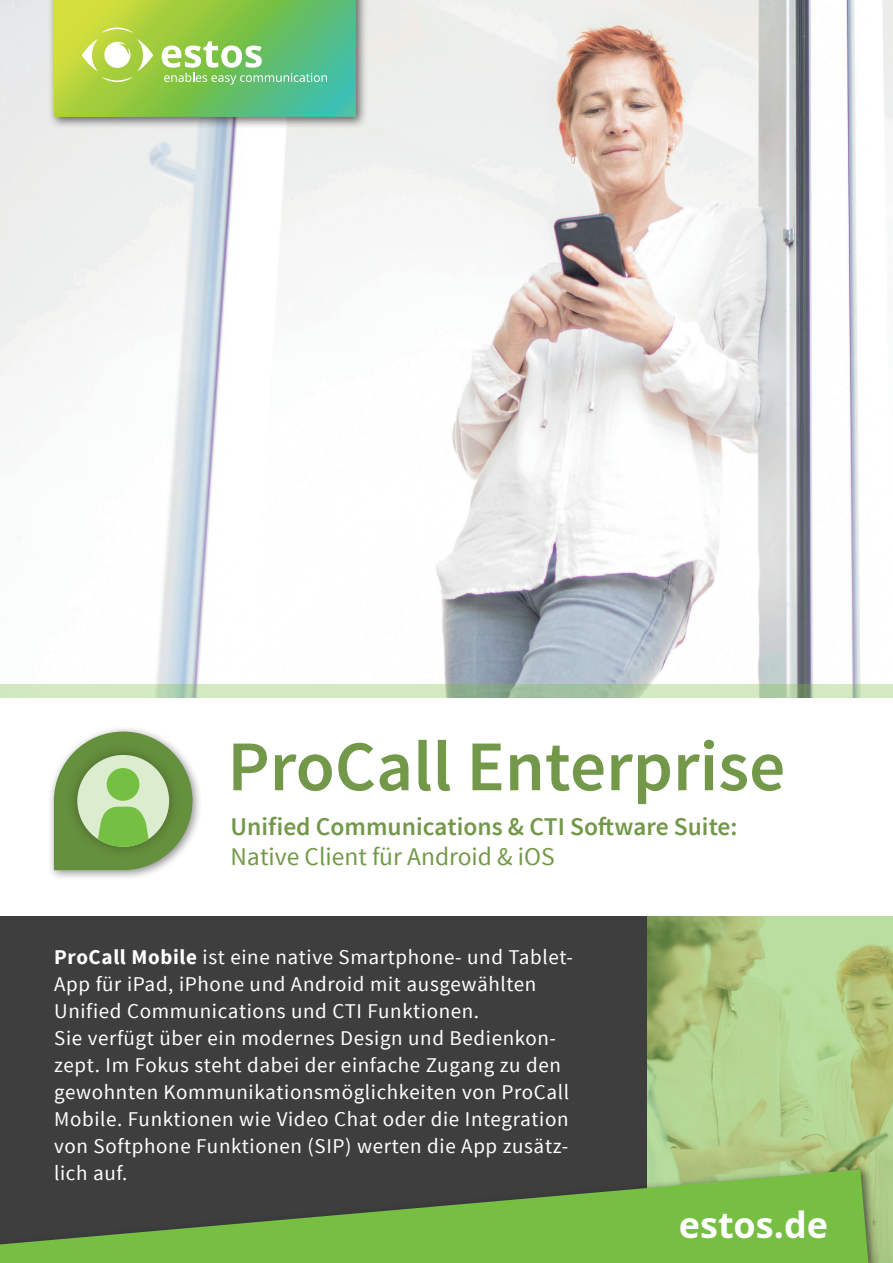
<style>
.page{position:relative;width:893px;height:1263px;background:#fff}
.page>*{position:absolute;margin:0;border:0;box-sizing:border-box;transform-origin:0 0}
.t1{font:600 71.4px "Source Sans Pro";color:#739849}
.t2{font:700 36px "Noto Sans";color:#fff}
.t3{font:600 25.5px "Source Sans Pro";color:#739849}
.t4{font:25.5px "Source Sans Pro";color:#739849}
.t5{font:21px/27px "Source Sans Pro";letter-spacing:.03em;color:#fff}
.s1{font-weight:700}
</style>
<div class="page">
<img style="left:0;top:0;width:893px;height:685px">
<div style="left:0;top:917px;width:647px;height:346px;background:#3e3e3f"></div>
<svg style="left:0;top:685px;width:893px;height:13px;background:#c0dab5"></svg>
<img style="left:647px;top:917px;width:246px;height:346px">
<div style="left:48px;top:0;width:320px;height:129px;background:#231f20;opacity:.69"></div>
<svg style="left:54px;top:0;width:302px;height:117px;background:#8ccb64"></svg>
<div style="left:0;top:1164px;width:881px;height:99px;background:#231f20;opacity:.69"></div>
<svg style="left:0;top:1169px;width:868px;height:94px;fill:#76bf42"></svg>
<div style="left:47px;top:725px;width:156px;height:155px;background:#231f20;opacity:.5"></div>
<svg style="left:54px;top:731px;width:139px;height:139px;background:#96b87a"></svg>
<h1 class="t1" style="left:227px;top:721px;width:559px">ProCall Enterprise</h1>
<p class="t3" style="left:230px;top:810px;width:509px">Unified Communications &amp; CTI Software Suite:</p>
<p class="t4" style="left:230px;top:841px;width:326px">Native Client für Android &amp; iOS</p>
<p class="t5" style="left:54px;top:944px;width:520px"><span class="s1">ProCall Mobile</span> ist eine native Smartphone- und Tablet-App für iPad, iPhone und Android mit ausgewählten Unified Communications und CTI Funktionen.<br>Sie verfügt über ein modernes Design und Bedienkon&shy;zept. Im Fokus steht dabei der einfache Zugang zu den gewohnten Kommunikationsmöglichkeiten von ProCall Mobile. Funktionen wie Video Chat oder die Integration von Softphone Funktionen (SIP) werten die App zusätz&shy;lich auf.</p>
<h2 class="t2" style="left:679px;top:1200px;width:151px">estos.de</h2>
</div>
